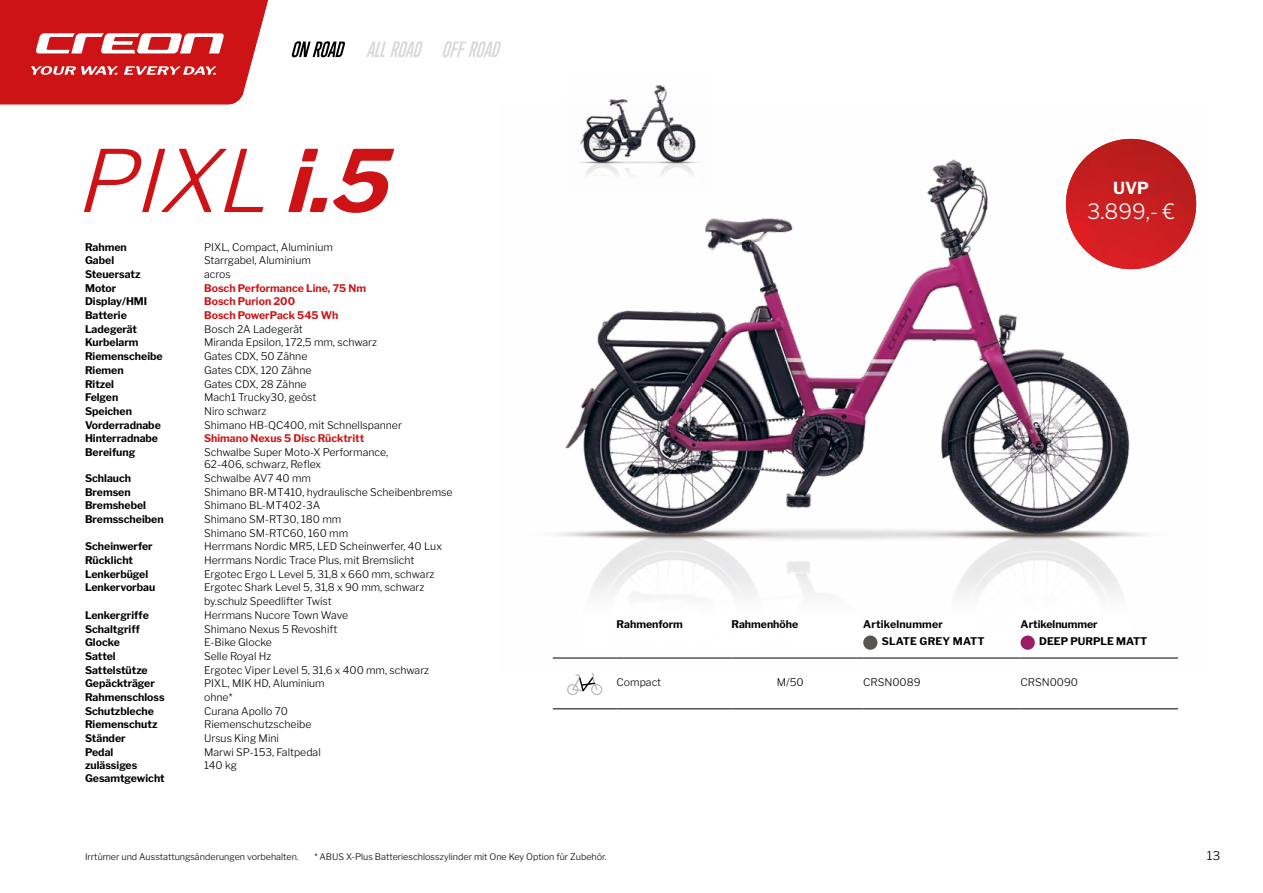
<style>
.page{position:relative;width:1263px;height:893px;background:#fff}
.page>*{position:absolute;margin:0;border:0;box-sizing:border-box;transform-origin:0 0}
.t1{font:italic 300 85.2px "Libre Franklin";color:#cd1316}
.t2{font:300 21px "Libre Franklin";color:#fff}
.t3{font:700 16.5px "Libre Franklin";color:#fff}
.t4{font:300 12px "Libre Franklin";color:#000;scale:1.04 1}
.t5{font:300 10.5px/12px "Libre Franklin";color:#000}
.t6{font:700 10.5px/12.6px "Libre Franklin";color:#000}
.t7{font:700 10.5px "Libre Franklin";color:#cd1316}
.t8{font:700 10.5px "Libre Franklin";letter-spacing:.02em;color:#000}
.t9{font:300 9px "Libre Franklin";color:#000}
.s1{font-weight:700}
</style>
<div class="page">
<img style="left:609px;top:85px;width:58px;height:17px">
<img style="left:552px;top:102px;width:645px;height:571px">
<svg style="left:0;top:0;width:268px;height:104px;background:#d43639"></svg>
<svg style="left:366px;top:41px;width:57px;height:16px"></svg>
<svg style="left:442px;top:41px;width:59px;height:16px"></svg>
<svg style="left:291px;top:41px;width:54px;height:16px"></svg>
<hr style="left:553px;top:658px;width:64px;height:1px;background:#000">
<hr style="left:617px;top:658px;width:114px;height:1px;background:#000">
<hr style="left:731px;top:658px;width:132px;height:1px;background:#000">
<hr style="left:863px;top:658px;width:157px;height:1px;background:#000">
<hr style="left:1020px;top:658px;width:158px;height:1px;background:#000">
<hr style="left:553px;top:709px;width:64px;height:1px;background:#000">
<hr style="left:617px;top:709px;width:114px;height:1px;background:#000">
<hr style="left:731px;top:709px;width:132px;height:1px;background:#000">
<hr style="left:863px;top:709px;width:157px;height:1px;background:#000">
<hr style="left:1020px;top:709px;width:158px;height:1px;background:#000">
<div style="left:863px;top:635px;width:14px;height:15px;background:#58564e;border-radius:50%"></div>
<div style="left:1020px;top:635px;width:15px;height:15px;background:#9a1d65;border-radius:50%"></div>
<svg style="left:567px;top:673px;width:36px;height:22px"></svg>
<img style="left:1066px;top:139px;width:130px;height:130px;border-radius:65px">
<p class="t1" style="left:75px;top:114px;width:344px">PIXL <span class="s1">i.5</span></p>
<p class="t6" style="left:85px;top:240px;width:43px">Rahmen</p>
<p class="t5" style="left:204px;top:240px;width:130px">PIXL, Compact, Aluminium</p>
<p class="t6" style="left:85px;top:253px;width:31px">Gabel</p>
<p class="t5" style="left:204px;top:253px;width:108px">Starrgabel, Aluminium</p>
<p class="t6" style="left:85px;top:267px;width:57px">Steuersatz</p>
<p class="t5" style="left:204px;top:267px;width:28px">acros</p>
<p class="t6" style="left:85px;top:281px;width:33px">Motor</p>
<p class="t7" style="left:204px;top:279px;width:164px">Bosch Performance Line, 75 Nm</p>
<p class="t6" style="left:85px;top:294px;width:64px">Display/HMI</p>
<p class="t7" style="left:204px;top:293px;width:92px">Bosch Purion 200</p>
<p class="t6" style="left:85px;top:308px;width:43px">Batterie</p>
<p class="t7" style="left:204px;top:307px;width:136px">Bosch PowerPack 545 Wh</p>
<p class="t6" style="left:85px;top:322px;width:54px">Ladegerät</p>
<p class="t5" style="left:204px;top:322px;width:100px">Bosch 2A Ladegerät</p>
<p class="t6" style="left:85px;top:335px;width:55px">Kurbelarm</p>
<p class="t5" style="left:204px;top:336px;width:174px">Miranda Epsilon, 172,5 mm, schwarz</p>
<p class="t6" style="left:85px;top:349px;width:79px">Riemenscheibe</p>
<p class="t5" style="left:204px;top:349px;width:105px">Gates CDX, 50 Zähne</p>
<p class="t6" style="left:85px;top:363px;width:40px">Riemen</p>
<p class="t5" style="left:204px;top:363px;width:109px">Gates CDX, 120 Zähne</p>
<p class="t6" style="left:85px;top:376px;width:31px">Ritzel</p>
<p class="t5" style="left:204px;top:377px;width:104px">Gates CDX, 28 Zähne</p>
<p class="t6" style="left:85px;top:390px;width:35px">Felgen</p>
<p class="t5" style="left:204px;top:390px;width:114px">Mach1 Trucky30, geöst</p>
<p class="t6" style="left:85px;top:404px;width:48px">Speichen</p>
<p class="t5" style="left:204px;top:404px;width:64px">Niro schwarz</p>
<p class="t6" style="left:85px;top:417px;width:77px">Vorderradnabe</p>
<p class="t5" style="left:204px;top:418px;width:199px">Shimano HB-QC400, mit Schnellspanner</p>
<p class="t6" style="left:85px;top:431px;width:75px">Hinterradnabe</p>
<p class="t7" style="left:204px;top:430px;width:162px">Shimano Nexus 5 Disc Rücktritt</p>
<p class="t6" style="left:85px;top:445px;width:52px">Bereifung</p>
<p class="t5" style="left:204px;top:445px;width:186px">Schwalbe Super Moto-X Performance,<br>62-406, schwarz, Reflex</p>
<p class="t6" style="left:85px;top:471px;width:48px">Schlauch</p>
<p class="t5" style="left:204px;top:471px;width:108px">Schwalbe AV7 40 mm</p>
<p class="t6" style="left:85px;top:485px;width:47px">Bremsen</p>
<p class="t5" style="left:204px;top:485px;width:250px">Shimano BR-MT410, hydraulische Scheibenbremse</p>
<p class="t6" style="left:85px;top:498px;width:63px">Bremshebel</p>
<p class="t5" style="left:204px;top:498px;width:118px">Shimano BL-MT402-3A</p>
<p class="t6" style="left:85px;top:512px;width:80px">Bremsscheiben</p>
<p class="t5" style="left:204px;top:512px;width:139px">Shimano SM-RT30, 180 mm</p>
<p class="t5" style="left:204px;top:526px;width:146px">Shimano SM-RTC60, 160 mm</p>
<p class="t6" style="left:85px;top:539px;width:69px">Scheinwerfer</p>
<p class="t5" style="left:204px;top:540px;width:239px">Herrmans Nordic MR5, LED Scheinwerfer, 40 Lux</p>
<p class="t6" style="left:85px;top:553px;width:49px">Rücklicht</p>
<p class="t5" style="left:204px;top:553px;width:212px">Herrmans Nordic Trace Plus, mit Bremslicht</p>
<p class="t6" style="left:85px;top:567px;width:65px">Lenkerbügel</p>
<p class="t5" style="left:204px;top:567px;width:232px">Ergotec Ergo L Level 5, 31,8 x 660 mm, schwarz</p>
<p class="t6" style="left:85px;top:580px;width:72px">Lenkervorbau</p>
<p class="t5" style="left:204px;top:581px;width:222px">Ergotec Shark Level 5, 31,8 x 90 mm, schwarz</p>
<p class="t5" style="left:204px;top:594px;width:129px">by.schulz Speedlifter Twist</p>
<p class="t6" style="left:85px;top:608px;width:65px">Lenkergriffe</p>
<p class="t5" style="left:204px;top:608px;width:146px">Herrmans Nucore Town Wave</p>
<p class="t6" style="left:85px;top:621px;width:56px">Schaltgriff</p>
<p class="t5" style="left:204px;top:622px;width:135px">Shimano Nexus 5 Revoshift</p>
<p class="t6" style="left:85px;top:635px;width:36px">Glocke</p>
<p class="t5" style="left:204px;top:635px;width:69px">E-Bike Glocke</p>
<p class="t6" style="left:85px;top:649px;width:32px">Sattel</p>
<p class="t5" style="left:204px;top:649px;width:69px">Selle Royal Hz</p>
<p class="t6" style="left:85px;top:663px;width:64px">Sattelstütze</p>
<p class="t5" style="left:204px;top:663px;width:227px">Ergotec Viper Level 5, 31,6 x 400 mm, schwarz</p>
<p class="t6" style="left:85px;top:676px;width:71px">Gepäckträger</p>
<p class="t5" style="left:204px;top:676px;width:122px">PIXL, MIK HD, Aluminium</p>
<p class="t6" style="left:85px;top:690px;width:81px">Rahmenschloss</p>
<p class="t5" style="left:204px;top:690px;width:30px">ohne*</p>
<p class="t6" style="left:85px;top:704px;width:70px">Schutzbleche</p>
<p class="t5" style="left:204px;top:704px;width:85px">Curana Apollo 70</p>
<p class="t6" style="left:85px;top:717px;width:74px">Riemenschutz</p>
<p class="t5" style="left:204px;top:718px;width:109px">Riemenschutzscheibe</p>
<p class="t6" style="left:85px;top:731px;width:42px">Ständer</p>
<p class="t5" style="left:204px;top:731px;width:76px">Ursus King Mini</p>
<p class="t6" style="left:85px;top:745px;width:30px">Pedal</p>
<p class="t5" style="left:204px;top:745px;width:118px">Marwi SP-153, Faltpedal</p>
<p class="t6" style="left:85px;top:758px;width:81px">zulässiges<br>Gesamtgewicht</p>
<p class="t5" style="left:204px;top:759px;width:34px">140 kg</p>
<p class="t3" style="left:1113px;top:175px;width:37px">UVP</p>
<p class="t2" style="left:1087px;top:195px;width:89px">3.899,- €</p>
<p class="t6" style="left:617px;top:617px;width:68px">Rahmenform</p>
<p class="t6" style="left:731px;top:617px;width:68px">Rahmenhöhe</p>
<p class="t8" style="left:863px;top:616px;width:81px">Artikelnummer</p>
<p class="t8" style="left:882px;top:633px;width:104px">SLATE GREY MATT</p>
<p class="t6" style="left:1020px;top:617px;width:79px">Artikelnummer</p>
<p class="t6" style="left:1039px;top:634px;width:110px">DEEP PURPLE MATT</p>
<p class="t5" style="left:617px;top:676px;width:46px">Compact</p>
<p class="t5" style="left:777px;top:676px;width:28px">M/50</p>
<p class="t5" style="left:863px;top:676px;width:59px">CRSN0089</p>
<p class="t5" style="left:1020px;top:676px;width:59px">CRSN0090</p>
<p class="t9" style="left:85px;top:850px;width:215px">Irrtümer und Ausstattungsänderungen vorbehalten.</p>
<p class="t9" style="left:314px;top:850px;width:294px">* ABUS X-Plus Batterieschlosszylinder mit One Key Option für Zubehör.</p>
<p class="t4" style="left:1207px;top:846px;width:15px">13</p>
</div>
